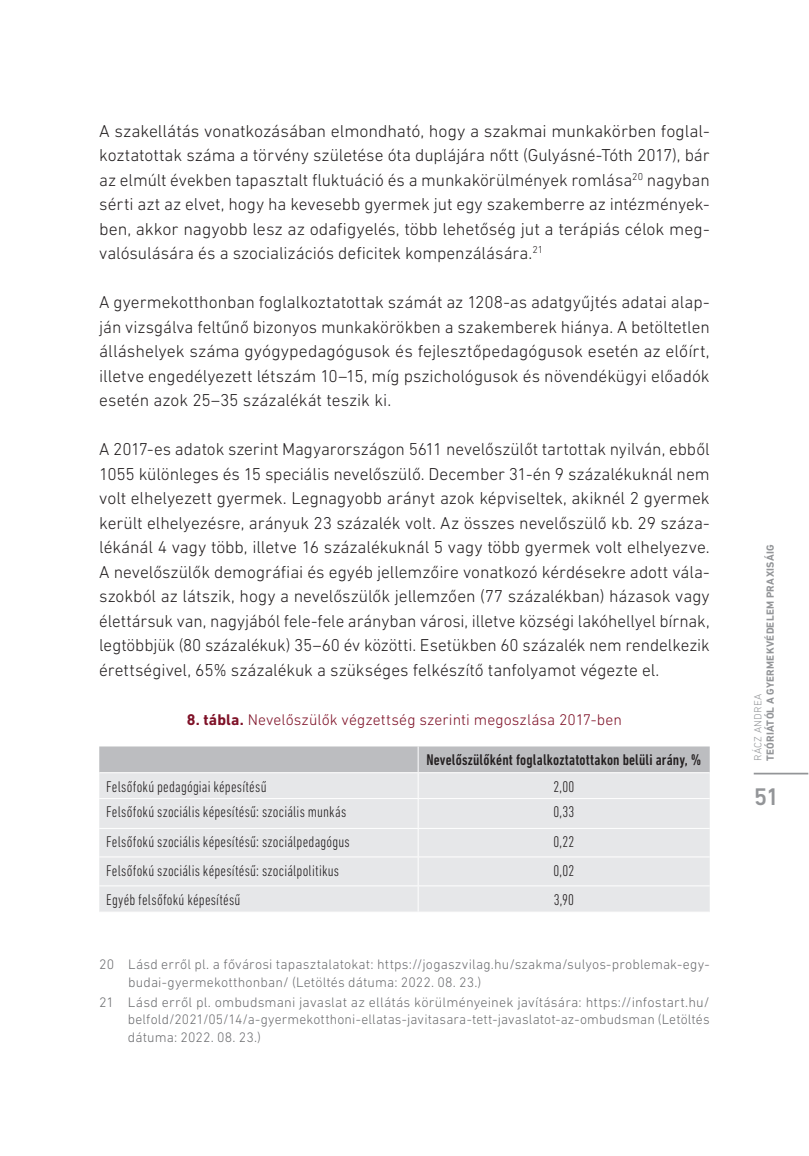
<style>
.page{position:relative;width:809px;height:1156px;background:#fff}
.page>*{position:absolute;margin:0;border:0;box-sizing:border-box;transform-origin:0 0}
.kenyer{font:500 24.5px "DIN Next LT Pro";color:#939598}
.kenyer-2{font:300 17.5px/24.5px "DIN Next LT Pro";color:#231f20;text-align:justify}
.tablazat_szovege{font:300 condensed 15.75px "DIN Next LT Pro";letter-spacing:.015em;color:#231f20}
.tablacim{font:300 15.75px "DIN Next LT Pro";letter-spacing:.005em;color:#7f1228}
.tablazat_szovege-2{font:500 condensed 15.75px "DIN Next LT Pro";letter-spacing:.01em;color:#231f20}
.labjegyzet{font:300 14px/17.5px "DIN Next LT Pro";letter-spacing:.01em;color:#6c6d70}
.kenyer-3{font:700 10.5px "DIN Next LT Pro";letter-spacing:.025em;color:#939598}
.kenyer-4{font:300 10.5px "DIN Next LT Pro";letter-spacing:.025em;color:#939598}
.s1{font-weight:700}
</style>
<div class="page">
<hr style="left:753px;top:773px;width:55px;height:1px;background:#939598">
<svg style="left:99px;top:746px;width:610px;height:166px;background:#e0e1e3"></svg>
<p class="kenyer-2" style="left:99px;top:118px;width:612px">A szakellátás vonatkozásában elmondható, hogy a szakmai munkakörben foglal&shy;koztatottak száma a törvény születése óta duplájára nőtt (Gulyásné-Tóth 2017), bár az elmúlt években tapasztalt fluktuáció és a munkakörülmények romlása<sup>20</sup> nagyban sérti azt az elvet, hogy ha kevesebb gyermek jut egy szakemberre az intézmények&shy;ben, akkor nagyobb lesz az odafigyelés, több lehetőség jut a terápiás célok meg&shy;valósulására és a szocializációs deficitek kompenzálására.<sup>21</sup></p>
<p class="kenyer-2" style="left:99px;top:290px;width:612px">A gyermekotthonban foglalkoztatottak számát az 1208-as adatgyűjtés adatai alap&shy;ján vizsgálva feltűnő bizonyos munkakörökben a szakemberek hiánya. A betöltetlen álláshelyek száma gyógypedagógusok és fejlesztőpedagógusok esetén az előírt, illetve engedélyezett létszám 10–15, míg pszichológusok és növendékügyi előadók esetén azok 25–35 százalékát teszik ki.</p>
<p class="kenyer-2" style="left:99px;top:437px;width:612px">A 2017-es adatok szerint Magyarországon 5611 nevelőszülőt tartottak nyilván, ebből 1055 különleges és 15 speciális nevelőszülő. December 31-én 9 százalékuknál nem volt elhelyezett gyermek. Legnagyobb arányt azok képviseltek, akiknél 2 gyermek került elhelyezésre, arányuk 23 százalék volt. Az összes nevelőszülő kb. 29 száza&shy;lékánál 4 vagy több, illetve 16 százalékuknál 5 vagy több gyermek volt elhelyezve.<br>A nevelőszülők demográfiai és egyéb jellemzőire vonatkozó kérdésekre adott vála&shy;szokból az látszik, hogy a nevelőszülők jellemzően (77 százalékban) házasok vagy élettársuk van, nagyjából fele-fele arányban városi, illetve községi lakóhellyel bírnak, legtöbbjük (80 százalékuk) 35–60 év közötti. Esetükben 60 százalék nem rendelkezik érettségivel, 65% százalékuk a szükséges felkészítő tanfolyamot végezte el.</p>
<p class="tablacim" style="left:187px;top:710px;width:436px"><span class="s1">8. tábla.</span> Nevelőszülők végzettség szerinti megoszlása 2017-ben</p>
<p class="tablazat_szovege-2" style="left:426px;top:751px;width:277px">Nevelőszülőként foglalkoztatottakon belüli arány, %</p>
<p class="tablazat_szovege" style="left:106px;top:777px;width:162px">Felsőfokú pedagógiai képesítésű</p>
<p class="tablazat_szovege" style="left:553px;top:777px;width:22px">2,00</p>
<p class="tablazat_szovege" style="left:106px;top:803px;width:241px">Felsőfokú szociális képesítésű: szociális munkás</p>
<p class="tablazat_szovege" style="left:553px;top:803px;width:22px">0,33</p>
<p class="tablazat_szovege" style="left:106px;top:833px;width:245px">Felsőfokú szociális képesítésű: szociálpedagógus</p>
<p class="tablazat_szovege" style="left:553px;top:833px;width:22px">0,22</p>
<p class="tablazat_szovege" style="left:106px;top:861px;width:234px">Felsőfokú szociális képesítésű: szociálpolitikus</p>
<p class="tablazat_szovege" style="left:553px;top:861px;width:22px">0,02</p>
<p class="tablazat_szovege" style="left:106px;top:890px;width:136px">Egyéb felsőfokú képesítésű</p>
<p class="tablazat_szovege" style="left:553px;top:890px;width:22px">3,90</p>
<p class="labjegyzet" style="left:128px;top:956px;width:583px;text-indent:-29px">20 Lásd erről pl. a fővárosi tapasztalatokat: https://jogaszvilag.hu/szakma/sulyos-problemak-egy&shy;budai-gyermekotthonban/ (Letöltés dátuma: 2022. 08. 23.)</p>
<p class="labjegyzet" style="left:128px;top:993px;width:583px;text-align:justify;text-indent:-29px">21 Lásd erről pl. ombudsmani javaslat az ellátás körülményeinek javítására: https://infostart.hu/ belfold/2021/05/14/a-gyermekotthoni-ellatas-javitasara-tett-javaslatot-az-ombudsman (Letöltés dátuma: 2022. 08. 23.)</p>
<p class="kenyer-3" style="left:764px;top:761px;width:219px;rotate:-90deg">TEÓRIÁTÓL A GYERMEKVÉDELEM PRAXISÁIG</p>
<p class="kenyer-4" style="left:752px;top:761px;width:69px;rotate:-90deg">RÁCZ ANDREA</p>
<p class="kenyer" style="left:753px;top:782px;width:27px">51</p>
</div>
